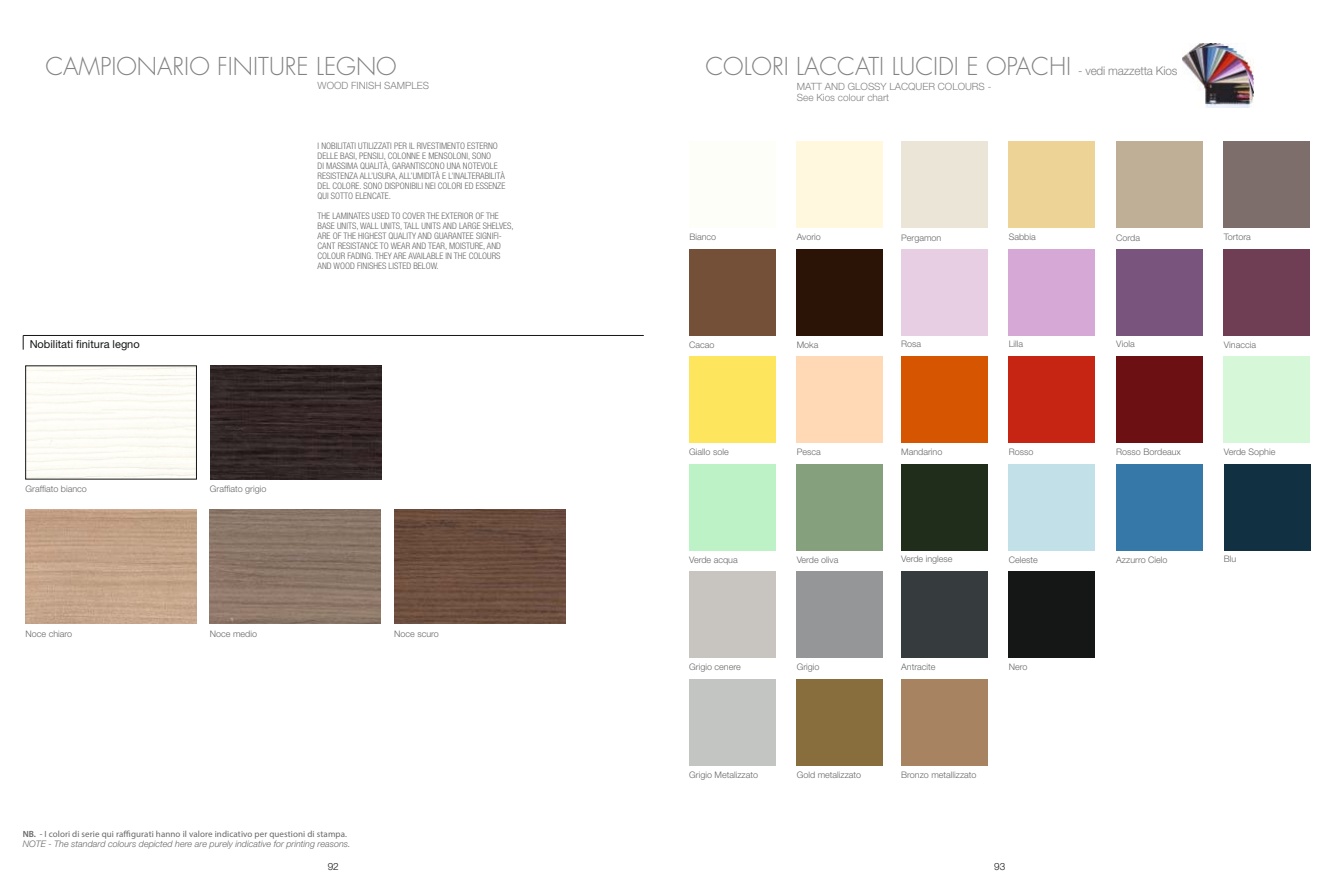
<style>
.page{position:relative;width:1333px;height:893px;background:#fff}
.page>*{position:absolute;margin:0;border:0;box-sizing:border-box;transform-origin:0 0}
.t1{font:300 24px "Futura";color:#818281}
.t2{font:11px "Helvetica Neue";color:#151616}
.t3{font:300 10px/11px "Helvetica Neue";color:#818281}
.t4{font:300 10px "Helvetica Neue";color:#151616}
.t5{font:300 condensed 9px/10px "Helvetica Neue";color:#676767}
.t6{font:300 9px "Helvetica Neue";color:#676767}
.t7{font:9px "Myriad Pro";letter-spacing:.01em;color:#676767}
.t8{font:italic 300 9px "Helvetica Neue";color:#676767}
.s1{font-weight:600}
.s2{font-family:"Helvetica Neue";font-size:12px}
</style>
<div class="page">
<hr style="left:23px;top:335px;width:620px;height:1px;background:#151616">
<svg style="left:23px;top:335px;width:1px;height:15px"></svg>
<img style="left:211px;top:366px;width:171px;height:113px">
<img style="left:26px;top:510px;width:170px;height:113px">
<img style="left:210px;top:510px;width:171px;height:113px">
<img style="left:394px;top:510px;width:171px;height:113px">
<img style="left:1182px;top:43px;width:70px;height:64px">
<div style="left:1116px;top:249px;width:86px;height:86px;background:#79547d"></div>
<div style="left:1223px;top:249px;width:86px;height:86px;background:#6f3d54"></div>
<div style="left:796px;top:249px;width:86px;height:86px;background:#2b1305"></div>
<div style="left:901px;top:357px;width:86px;height:86px;background:#d65500"></div>
<div style="left:1008px;top:357px;width:86px;height:86px;background:#c62513"></div>
<div style="left:1116px;top:357px;width:86px;height:86px;background:#6d1013"></div>
<div style="left:901px;top:464px;width:86px;height:86px;background:#212d1b"></div>
<div style="left:1116px;top:464px;width:86px;height:86px;background:#3678a7"></div>
<div style="left:1224px;top:464px;width:86px;height:86px;background:#113042"></div>
<div style="left:901px;top:679px;width:86px;height:86px;background:#a88361"></div>
<div style="left:796px;top:679px;width:86px;height:86px;background:#896e3d"></div>
<div style="left:1008px;top:572px;width:86px;height:86px;background:#151616"></div>
<div style="left:901px;top:572px;width:86px;height:86px;background:#363c3d"></div>
<div style="left:689px;top:357px;width:86px;height:86px;background:#fee55e"></div>
<div style="left:689px;top:249px;width:86px;height:86px;background:#745039"></div>
<h1 class="t1" style="left:45px;top:51px;width:353px">CAMPIONARIO FINITURE LEGNO</h1>
<p class="t3" style="left:317px;top:80px;width:113px">WOOD FINISH SAMPLES</p>
<p class="t2" style="left:30px;top:337px;width:111px">Nobilitati finitura legno</p>
<p class="t5" style="left:317px;top:141px;width:189px">I NOBILITATI UTILIZZATI PER IL RIVESTIMENTO ESTERNO DELLE BASI, PENSILI, COLONNE E MENSOLONI, SONO<br>DI MASSIMA QUALITÀ, GARANTISCONO UNA NOTEVOLE RESISTENZA ALL’USURA, ALL’UMIDITÀ E L’INALTERABILITÀ DEL COLORE. SONO DISPONIBILI NEI COLORI ED ESSENZE QUI SOTTO ELENCATE.</p>
<p class="t5" style="left:317px;top:211px;width:197px">THE LAMINATES USED TO COVER THE EXTERIOR OF THE BASE UNITS, WALL UNITS, TALL UNITS AND LARGE SHELVES, ARE OF THE HIGHEST QUALITY AND GUARANTEE SIGNIFI-CANT RESISTANCE TO WEAR AND TEAR, MOISTURE, AND COLOUR FADING. THEY ARE AVAILABLE IN THE COLOURS AND WOOD FINISHES LISTED BELOW.</p>
<p class="t6" style="left:26px;top:483px;width:63px">Graffiato bianco</p>
<p class="t6" style="left:210px;top:483px;width:58px">Graffiato grigio</p>
<p class="t6" style="left:26px;top:629px;width:48px">Noce chiaro</p>
<p class="t6" style="left:210px;top:629px;width:49px">Noce medio</p>
<p class="t6" style="left:394px;top:629px;width:46px">Noce scuro</p>
<p class="t7" style="left:23px;top:829px;width:326px"><span class="s1">NB.</span> - I colori di serie qui raffigurati hanno il valore indicativo per questioni di stampa.</p>
<p class="t8" style="left:23px;top:839px;width:329px">NOTE - The standard colours depicted here are purely indicative for printing reasons.</p>
<p class="t4" style="left:328px;top:860px;width:13px">92</p>
<h1 class="t1" style="left:705px;top:51px;width:473px">COLORI LACCATI LUCIDI E OPACHI <span class="s2">- vedi mazzetta Kios</span></h1>
<p class="t3" style="left:797px;top:81px;width:196px">MATT AND GLOSSY LACQUER COLOURS -<br>See Kios colour chart</p>
<p class="t6" style="left:689px;top:232px;width:28px">Bianco</p>
<p class="t6" style="left:796px;top:232px;width:26px">Avorio</p>
<p class="t6" style="left:901px;top:232px;width:42px">Pergamon</p>
<p class="t6" style="left:1008px;top:231px;width:29px">Sabbia</p>
<p class="t6" style="left:1116px;top:232px;width:25px">Corda</p>
<p class="t6" style="left:1223px;top:231px;width:29px">Tortora</p>
<p class="t6" style="left:689px;top:339px;width:27px">Cacao</p>
<p class="t6" style="left:796px;top:339px;width:23px">Moka</p>
<p class="t6" style="left:1116px;top:339px;width:20px">Viola</p>
<p class="t6" style="left:901px;top:339px;width:22px">Rosa</p>
<p class="t6" style="left:1008px;top:339px;width:16px">Lilla</p>
<p class="t6" style="left:1223px;top:339px;width:34px">Vinaccia</p>
<p class="t6" style="left:689px;top:447px;width:41px">Giallo sole</p>
<p class="t6" style="left:796px;top:447px;width:26px">Pesca</p>
<p class="t6" style="left:901px;top:446px;width:43px">Mandarino</p>
<p class="t6" style="left:1008px;top:446px;width:26px">Rosso</p>
<p class="t6" style="left:1116px;top:446px;width:66px">Rosso Bordeaux</p>
<p class="t6" style="left:1223px;top:446px;width:53px">Verde Sophie</p>
<p class="t6" style="left:689px;top:554px;width:50px">Verde acqua</p>
<p class="t6" style="left:796px;top:554px;width:43px">Verde oliva</p>
<p class="t6" style="left:901px;top:554px;width:53px">Verde inglese</p>
<p class="t6" style="left:1008px;top:554px;width:31px">Celeste</p>
<p class="t6" style="left:1116px;top:554px;width:53px">Azzurro Cielo</p>
<p class="t6" style="left:1223px;top:554px;width:14px">Blu</p>
<p class="t6" style="left:689px;top:661px;width:53px">Grigio cenere</p>
<p class="t6" style="left:796px;top:661px;width:24px">Grigio</p>
<p class="t6" style="left:901px;top:661px;width:36px">Antracite</p>
<p class="t6" style="left:1008px;top:661px;width:20px">Nero</p>
<p class="t6" style="left:689px;top:769px;width:70px">Grigio Metalizzato</p>
<p class="t6" style="left:796px;top:769px;width:66px">Gold metalizzato</p>
<p class="t6" style="left:901px;top:769px;width:77px">Bronzo metallizzato</p>
<p class="t4" style="left:994px;top:860px;width:13px">93</p>
</div>
